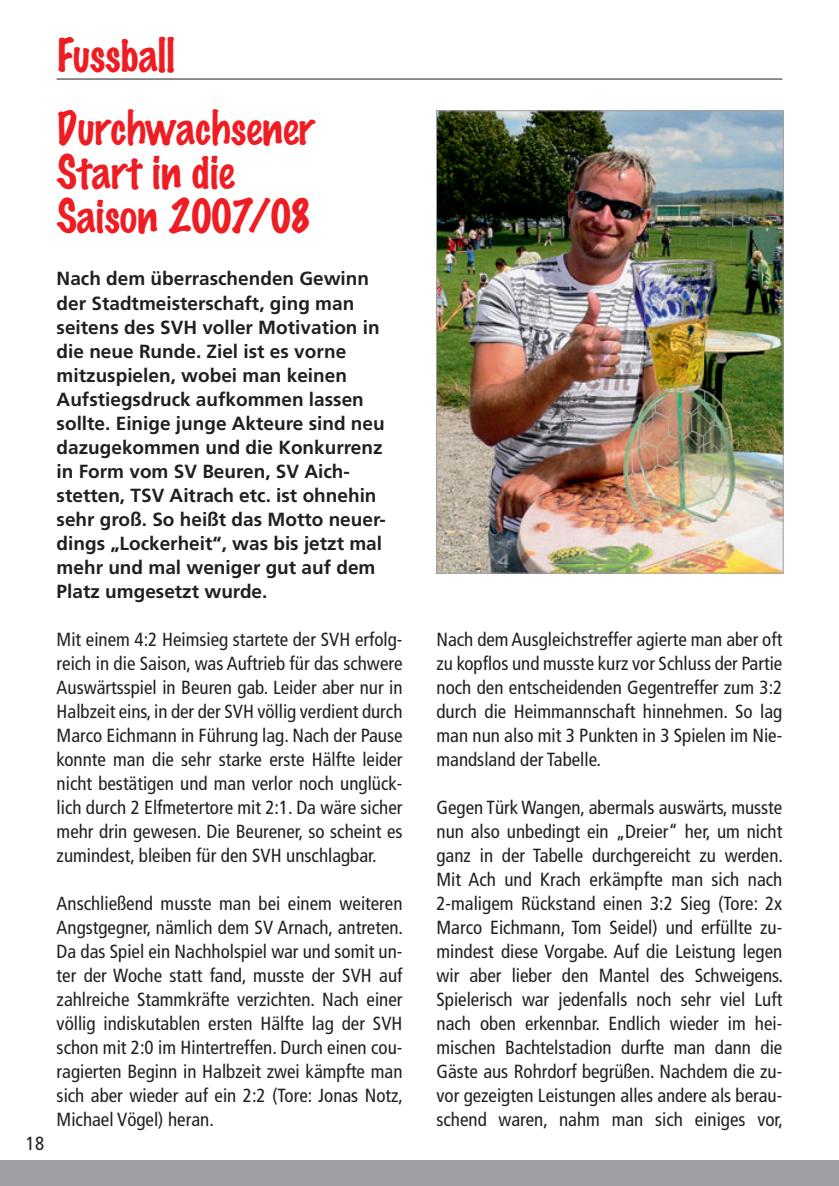
<style>
.page{position:relative;width:839px;height:1186px;background:#fff}
.page>*{position:absolute;margin:0;border:0;box-sizing:border-box;transform-origin:0 0}
.t1{font:100 42px/72.6px "Marker Felt";color:#ee1d23}
.t2{font:condensed 19px/24px "Frutiger";color:#231f20;text-align:justify}
.t3{font:700 19px/24px "Frutiger";color:#231f20}
</style>
<div class="page">
<div style="left:0;top:1159px;width:839px;height:26px;background:#9d9fa2"></div>
<hr style="left:57px;top:78px;width:725px;height:1px;background:#231f20">
<img style="left:438px;top:112px;width:344px;height:459px">
<div style="left:436px;top:110px;width:348px;height:463px;border:1px solid #9d9fa2"></div>
<p class="t2" style="left:26px;top:1132px;width:20px">18</p>
<h1 class="t1" style="left:57px;top:21px;width:259px">Fussball<br>Durchwachsener</h1>
<h1 class="t1" style="left:57px;top:152px;width:255px;line-height:44px">Start in die<br>Saison 2007/08</h1>
<p class="t3" style="left:57px;top:268px;width:331px">Nach dem überraschenden Gewinn der Stadtmeisterschaft, ging man seitens des SVH voller Motivation in die neue Runde. Ziel ist es vorne mitzuspielen, wobei man keinen Aufstiegsdruck aufkommen lassen sollte. Einige junge Akteure sind neu dazugekommen und die Konkurrenz in Form vom SV Beuren, SV Aich&shy;stetten, TSV Aitrach etc. ist ohnehin sehr groß. So heißt das Motto neuer&shy;dings „Lockerheit“, was bis jetzt mal mehr und mal weniger gut auf dem Platz umgesetzt wurde.</p>
<p class="t2" style="left:57px;top:628px;width:347px">Mit einem 4:2 Heimsieg startete der SVH erfolg&shy;reich in die Saison, was Auftrieb für das schwere Auswärtsspiel in Beuren gab. Leider aber nur in Halbzeit eins, in der der SVH völlig verdient durch Marco Eichmann in Führung lag. Nach der Pause konnte man die sehr starke erste Hälfte leider nicht bestätigen und man verlor noch unglück&shy;lich durch 2 Elfmetertore mit 2:1. Da wäre sicher mehr drin gewesen. Die Beurener, so scheint es zumindest, bleiben für den SVH unschlagbar.</p>
<p class="t2" style="left:57px;top:892px;width:348px">Anschließend musste man bei einem weiteren Angstgegner, nämlich dem SV Arnach, antreten.<br>Da das Spiel ein Nachholspiel war und somit un&shy;ter der Woche statt fand, musste der SVH auf zahlreiche Stammkräfte verzichten. Nach einer völlig indiskutablen ersten Hälfte lag der SVH schon mit 2:0 im Hintertreffen. Durch einen cou&shy;ragierten Beginn in Halbzeit zwei kämpfte man sich aber wieder auf ein 2:2 (Tore: Jonas Notz, Michael Vögel) heran.</p>
<p class="t2" style="left:436px;top:628px;width:347px">Nach dem Ausgleichstreffer agierte man aber oft zu kopflos und musste kurz vor Schluss der Partie noch den entscheidenden Gegentreffer zum 3:2 durch die Heimmannschaft hinnehmen. So lag man nun also mit 3 Punkten in 3 Spielen im Nie&shy;mandsland der Tabelle.</p>
<p class="t2" style="left:436px;top:796px;width:348px">Gegen Türk Wangen, abermals auswärts, musste nun also unbedingt ein „Dreier“ her, um nicht ganz in der Tabelle durchgereicht zu werden.<br>Mit Ach und Krach erkämpfte man sich nach 2-maligem Rückstand einen 3:2 Sieg (Tore: 2x Marco Eichmann, Tom Seidel) und erfüllte zu&shy;mindest diese Vorgabe. Auf die Leistung legen wir aber lieber den Mantel des Schweigens.<br>Spielerisch war jedenfalls noch sehr viel Luft nach oben erkennbar. Endlich wieder im hei&shy;mischen Bachtelstadion durfte man dann die Gäste aus Rohrdorf begrüßen. Nachdem die zu&shy;vor gezeigten Leistungen alles andere als berau&shy;schend waren, nahm man sich einiges vor,</p>
</div>
